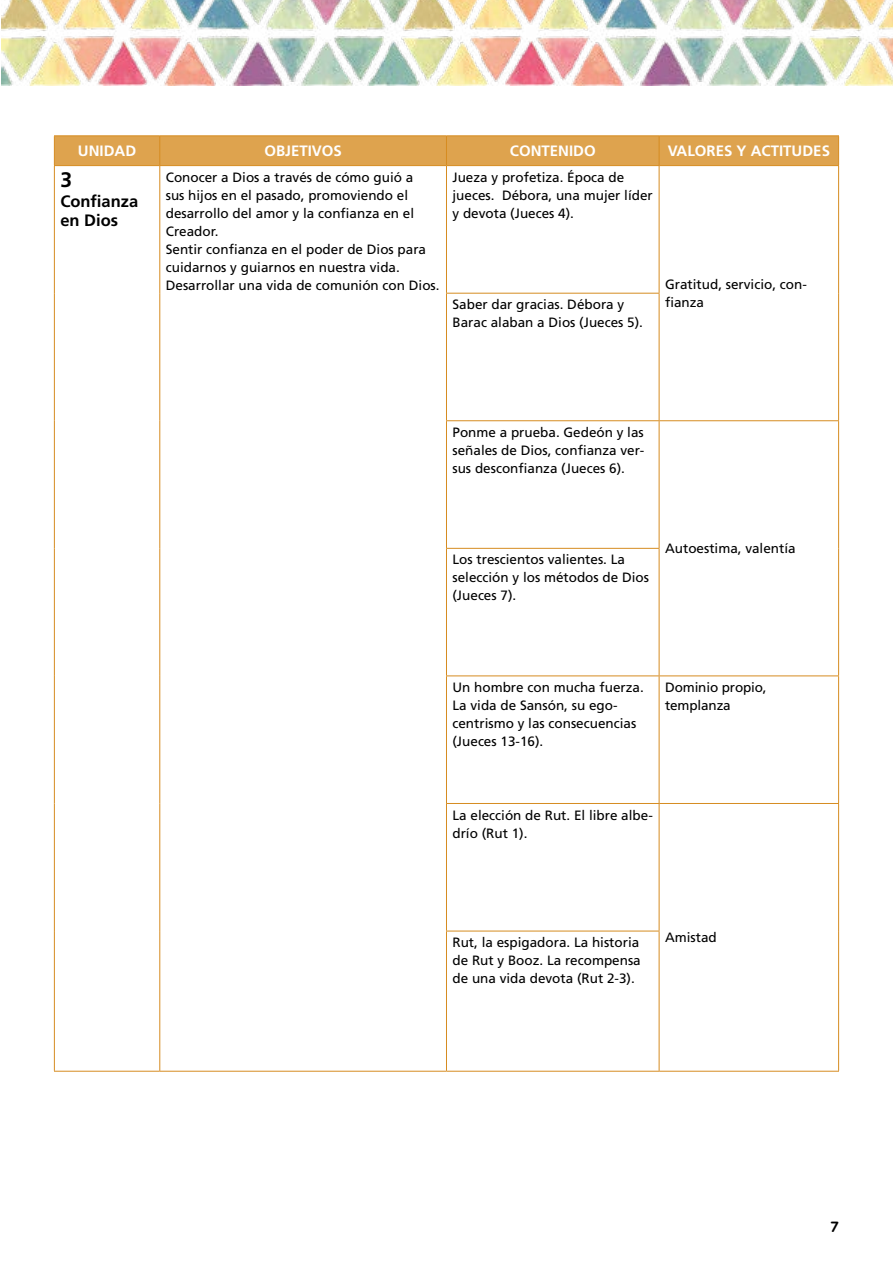
<style>
.page{position:relative;width:893px;height:1263px;background:#fff}
.page>*{position:absolute;margin:0;border:0;box-sizing:border-box;transform-origin:0 0}
.t1{font:700 21px "Frutiger LT Std";color:#000}
.t2{font:700 16.5px/19.5px "Frutiger LT Std";color:#000}
.t3{font:700 15px "Frutiger LT Std";color:#fff}
.t4{font:15px "Multicolore";color:#000}
.t5{font:13.5px/18px "Frutiger LT Std";color:#000}
</style>
<div class="page">
<img style="left:1px;top:0;width:892px;height:85px">
<hr style="left:54px;top:135px;width:106px;height:1px;background:#d68c21">
<hr style="left:160px;top:135px;width:286px;height:1px;background:#d68c21">
<hr style="left:446px;top:135px;width:213px;height:1px;background:#d68c21">
<hr style="left:659px;top:135px;width:180px;height:1px;background:#d68c21">
<div style="left:54px;top:136px;width:785px;height:29px;background:#dea34e"></div>
<hr style="left:54px;top:1071px;width:106px;height:1px;background:#d68c21">
<hr style="left:160px;top:1071px;width:286px;height:1px;background:#d68c21">
<hr style="left:446px;top:1071px;width:213px;height:1px;background:#d68c21">
<hr style="left:659px;top:1071px;width:180px;height:1px;background:#d68c21">
<hr style="left:54px;top:165px;width:106px;height:1px;background:#d68c21">
<hr style="left:160px;top:165px;width:286px;height:1px;background:#d68c21">
<hr style="left:446px;top:165px;width:213px;height:1px;background:#d68c21">
<hr style="left:659px;top:165px;width:180px;height:1px;background:#d68c21">
<hr style="left:54px;top:166px;width:1px;height:127px;background:#d68c21">
<hr style="left:159px;top:166px;width:1px;height:127px;background:#d68c21">
<hr style="left:54px;top:293px;width:1px;height:128px;background:#d68c21">
<hr style="left:159px;top:293px;width:1px;height:128px;background:#d68c21">
<hr style="left:54px;top:421px;width:1px;height:127px;background:#d68c21">
<hr style="left:159px;top:421px;width:1px;height:127px;background:#d68c21">
<hr style="left:54px;top:548px;width:1px;height:128px;background:#d68c21">
<hr style="left:159px;top:548px;width:1px;height:128px;background:#d68c21">
<hr style="left:54px;top:676px;width:1px;height:127px;background:#d68c21">
<hr style="left:159px;top:676px;width:1px;height:127px;background:#d68c21">
<hr style="left:54px;top:803px;width:1px;height:128px;background:#d68c21">
<hr style="left:159px;top:803px;width:1px;height:128px;background:#d68c21">
<hr style="left:54px;top:931px;width:1px;height:140px;background:#d68c21">
<hr style="left:159px;top:931px;width:1px;height:140px;background:#d68c21">
<hr style="left:446px;top:166px;width:1px;height:127px;background:#d68c21">
<hr style="left:659px;top:166px;width:1px;height:127px;background:#d68c21">
<hr style="left:838px;top:166px;width:1px;height:127px;background:#d68c21">
<hr style="left:446px;top:293px;width:213px;height:1px;background:#d68c21">
<hr style="left:446px;top:294px;width:1px;height:126px;background:#d68c21">
<hr style="left:659px;top:294px;width:1px;height:126px;background:#d68c21">
<hr style="left:838px;top:293px;width:1px;height:127px;background:#d68c21">
<hr style="left:446px;top:420px;width:213px;height:1px;background:#d68c21">
<hr style="left:446px;top:421px;width:1px;height:127px;background:#d68c21">
<hr style="left:659px;top:420px;width:180px;height:1px;background:#d68c21">
<hr style="left:659px;top:421px;width:1px;height:127px;background:#d68c21">
<hr style="left:838px;top:421px;width:1px;height:127px;background:#d68c21">
<hr style="left:446px;top:548px;width:213px;height:1px;background:#d68c21">
<hr style="left:446px;top:549px;width:1px;height:126px;background:#d68c21">
<hr style="left:659px;top:549px;width:1px;height:126px;background:#d68c21">
<hr style="left:838px;top:548px;width:1px;height:127px;background:#d68c21">
<hr style="left:446px;top:675px;width:213px;height:1px;background:#d68c21">
<hr style="left:446px;top:676px;width:1px;height:127px;background:#d68c21">
<hr style="left:659px;top:675px;width:180px;height:1px;background:#d68c21">
<hr style="left:659px;top:676px;width:1px;height:127px;background:#d68c21">
<hr style="left:838px;top:676px;width:1px;height:127px;background:#d68c21">
<hr style="left:446px;top:803px;width:213px;height:1px;background:#d68c21">
<hr style="left:446px;top:804px;width:1px;height:127px;background:#d68c21">
<hr style="left:659px;top:803px;width:180px;height:1px;background:#d68c21">
<hr style="left:659px;top:804px;width:1px;height:127px;background:#d68c21">
<hr style="left:838px;top:804px;width:1px;height:127px;background:#d68c21">
<hr style="left:446px;top:931px;width:213px;height:1px;background:#d68c21">
<hr style="left:446px;top:931px;width:1px;height:140px;background:#d68c21">
<hr style="left:659px;top:931px;width:1px;height:140px;background:#d68c21">
<hr style="left:838px;top:931px;width:1px;height:140px;background:#d68c21">
<p class="t3" style="left:78px;top:142px;width:60px">UNIDAD</p>
<p class="t3" style="left:264px;top:142px;width:79px">OBJETIVOS</p>
<p class="t3" style="left:510px;top:142px;width:87px">CONTENIDO</p>
<p class="t3" style="left:668px;top:142px;width:164px">VALORES Y ACTITUDES</p>
<h1 class="t1" style="left:60px;top:168px;width:13px">3</h1>
<p class="t2" style="left:60px;top:191px;width:79px">Confianza en Dios</p>
<p class="t5" style="left:166px;top:168px;width:275px">Conocer a Dios a través de cómo guió a<br>sus hijos en el pasado, promoviendo el desarrollo del amor y la confianza en el Creador.<br>Sentir confianza en el poder de Dios para cuidarnos y guiarnos en nuestra vida.<br>Desarrollar una vida de comunión con Dios.</p>
<p class="t5" style="left:452px;top:168px;width:202px">Jueza y profetiza. Época de jueces. Débora, una mujer líder y devota (Jueces 4).</p>
<p class="t5" style="left:665px;top:276px;width:143px">Gratitud, servicio, con-</p>
<p class="t5" style="left:452px;top:296px;width:173px">Saber dar gracias. Débora y</p>
<p class="t5" style="left:665px;top:294px;width:41px">fianza</p>
<p class="t5" style="left:452px;top:314px;width:192px">Barac alaban a Dios (Jueces 5).</p>
<p class="t5" style="left:452px;top:423px;width:193px;text-align:justify">Ponme a prueba. Gedeón y las señales de Dios, confianza ver&shy;sus desconfianza (Jueces 6).</p>
<p class="t5" style="left:452px;top:551px;width:198px">Los trescientos valientes. La selección y los métodos de Dios (Jueces 7).</p>
<p class="t5" style="left:665px;top:540px;width:132px">Autoestima, valentía</p>
<p class="t5" style="left:452px;top:678px;width:193px">Un hombre con mucha fuerza.<br>La vida de Sansón, su ego&shy;centrismo y las consecuencias (Jueces 13-16).</p>
<p class="t5" style="left:665px;top:678px;width:103px">Dominio propio, templanza</p>
<p class="t5" style="left:452px;top:806px;width:202px">La elección de Rut. El libre albe&shy;drío (Rut 1).</p>
<p class="t5" style="left:452px;top:933px;width:190px;text-align:justify">Rut, la espigadora. La historia de Rut y Booz. La recompensa de una vida devota (Rut 2-3).</p>
<p class="t5" style="left:665px;top:929px;width:53px">Amistad</p>
<p class="t4" style="left:831px;top:1217px;width:10px">7</p>
</div>
